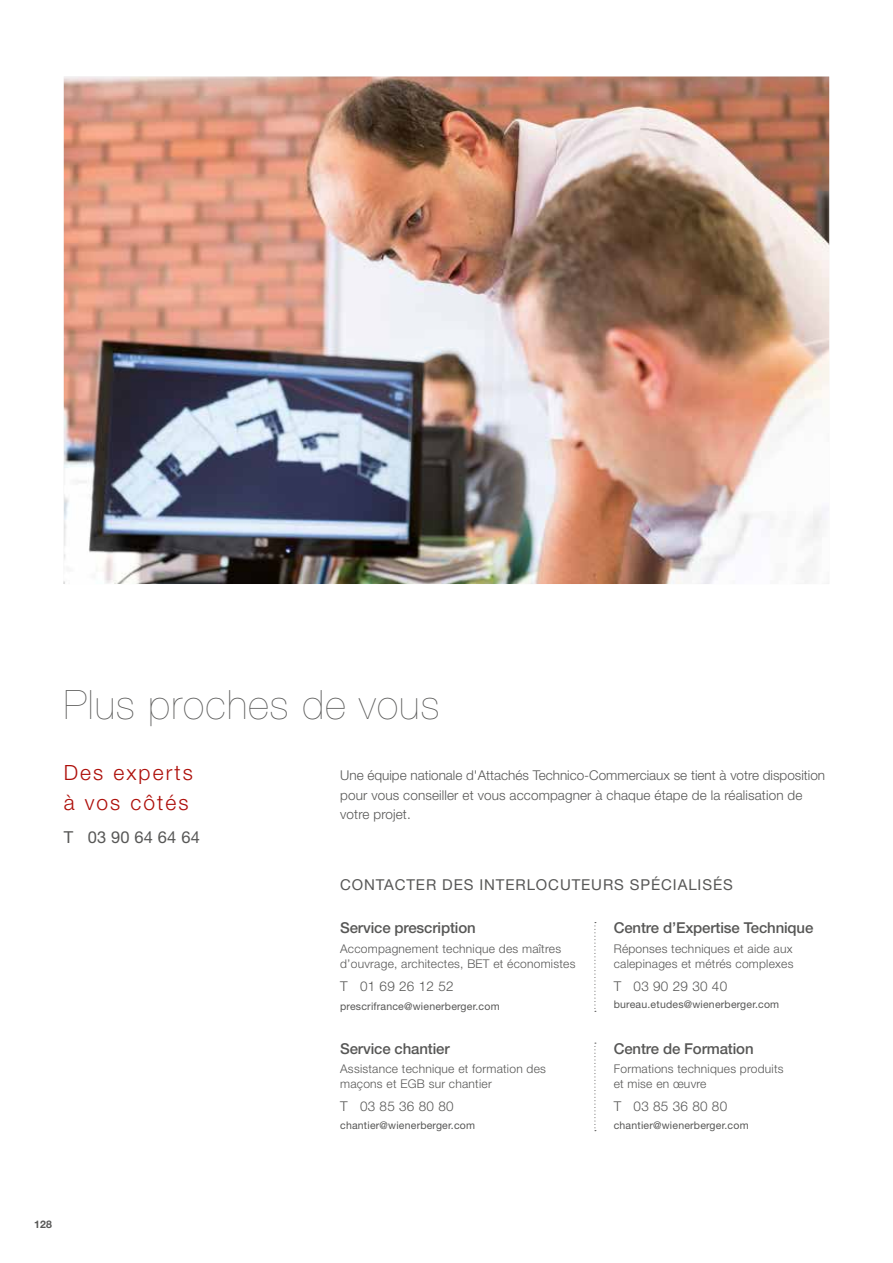
<style>
.page{position:relative;width:893px;height:1263px;background:#fff}
.page>*{position:absolute;margin:0;border:0;box-sizing:border-box;transform-origin:0 0}
.t1{font:200 40.5px "Helvetica Neue LT Std";letter-spacing:.03em;color:#575756}
.t2{font:300 21px/30px "Helvetica Neue LT Std";letter-spacing:.1em;color:#ae0f0a}
.t3{font:16.5px "Helvetica Neue LT Std";letter-spacing:.01em;color:#575756}
.t4{font:500 15px "Helvetica Neue LT Std";letter-spacing:-.01em;color:#575756}
.t5{font:15px "Helvetica Neue LT Std";letter-spacing:.06em;color:#575756}
.t6{font:300 13.5px/19.5px "Helvetica Neue LT Std";letter-spacing:.01em;color:#575756}
.t7{font:300 12px/15px "Helvetica Neue LT Std";letter-spacing:.02em;color:#575756}
.t8{font:10.5px "Helvetica Neue LT Std";letter-spacing:.02em;color:#575756}
.t9{font:700 10.5px "Helvetica Neue LT Std";color:#575756}
</style>
<div class="page">
<svg style="left:594px;top:922px;width:2px;height:90px"></svg>
<svg style="left:594px;top:1042px;width:2px;height:89px"></svg>
<img style="left:64px;top:77px;width:765px;height:507px">
<h1 class="t1" style="left:64px;top:681px;width:377px">Plus proches de vous</h1>
<h2 class="t2" style="left:64px;top:757px;width:131px">Des experts à vos côtés</h2>
<p class="t6" style="left:340px;top:765px;width:486px">Une équipe nationale d'Attachés Technico-Commerciaux se tient à votre disposition pour vous conseiller et vous accompagner à chaque étape de la réalisation de votre projet.</p>
<h3 class="t3" style="left:64px;top:827px;width:138px">T 03 90 64 64 64</h3>
<p class="t5" style="left:340px;top:876px;width:394px">CONTACTER DES INTERLOCUTEURS SPÉCIALISÉS</p>
<p class="t4" style="left:614px;top:919px;width:201px">Centre d’Expertise Technique</p>
<p class="t7" style="left:614px;top:940px;width:181px">Réponses techniques et aide aux calepinages et métrés complexes</p>
<p class="t6" style="left:614px;top:976px;width:115px">T 03 90 29 30 40</p>
<p class="t8" style="left:614px;top:998px;width:167px">bureau.etudes@wienerberger.com</p>
<p class="t4" style="left:340px;top:919px;width:137px">Service prescription</p>
<p class="t7" style="left:340px;top:940px;width:237px">Accompagnement technique des maîtres d’ouvrage, architectes, BET et économistes</p>
<p class="t6" style="left:340px;top:976px;width:115px">T 01 69 26 12 52</p>
<p class="t8" style="left:340px;top:1000px;width:161px">prescrifrance@wienerberger.com</p>
<p class="t4" style="left:340px;top:1039px;width:111px">Service chantier</p>
<p class="t7" style="left:340px;top:1061px;width:207px">Assistance technique et formation des maçons et EGB sur chantier</p>
<p class="t6" style="left:340px;top:1096px;width:115px">T 03 85 36 80 80</p>
<p class="t8" style="left:340px;top:1119px;width:136px">chantier@wienerberger.com</p>
<p class="t4" style="left:614px;top:1039px;width:141px">Centre de Formation</p>
<p class="t7" style="left:614px;top:1061px;width:171px">Formations techniques produits et mise en œuvre</p>
<p class="t6" style="left:614px;top:1096px;width:115px">T 03 85 36 80 80</p>
<p class="t8" style="left:614px;top:1119px;width:136px">chantier@wienerberger.com</p>
<p class="t9" style="left:34px;top:1218px;width:20px">128</p>
</div>
